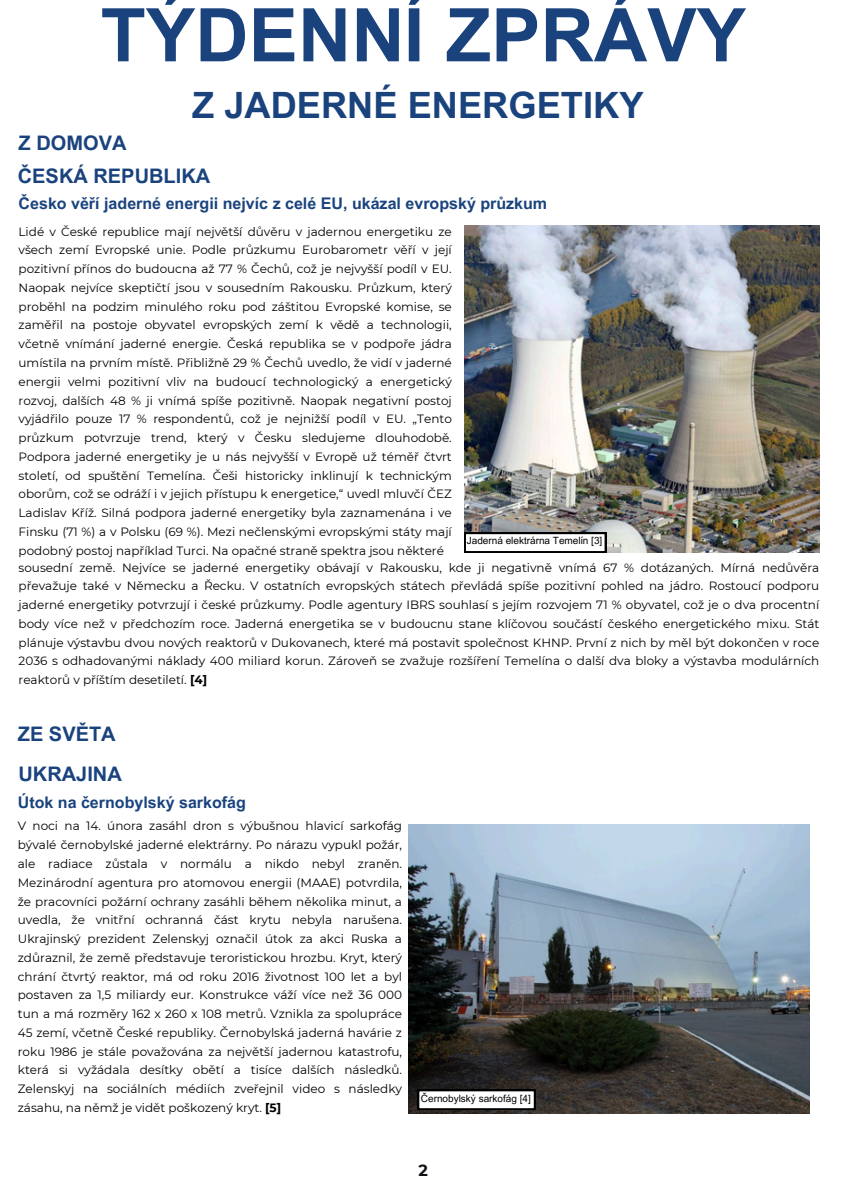
<style>
.page{position:relative;width:842px;height:1191px;background:#fff}
.page>*{position:absolute;margin:0;border:0;box-sizing:border-box;transform-origin:0 0}
.t1{font:700 74px "Arial MT Pro";color:#1a437e}
.t2{font:700 36.3px "Arial MT Pro";color:#1a437e}
.t3{font:700 20px "Arial MT Pro";color:#1a437e}
.t4{font:700 16px "Arial MT Pro";color:#1a437e}
.t5{font:700 16px "Montserrat";color:#121016}
.t6{font:12px/18.8px "Montserrat";color:#000;text-align:justify}
.t7{font:10px "Arial MT Pro";color:#000}
.s1{font-weight:700}
</style>
<div class="page">
<img style="left:409px;top:824px;width:401px;height:289px">
<svg style="left:418px;top:1089px;width:117px;height:20px"></svg>
<img style="left:464px;top:225px;width:355px;height:327px">
<svg style="left:464px;top:532px;width:142px;height:20px"></svg>
<h3 class="t1" style="left:101px;top:8px;width:647px">TÝDENNÍ ZPRÁVY</h3>
<h3 class="t2" style="left:192px;top:91px;width:453px">Z JADERNÉ ENERGETIKY</h3>
<h4 class="t3" style="left:19px;top:136px;width:109px">Z DOMOVA</h4>
<h3 class="t3" style="left:18px;top:168px;width:194px">ČESKÁ REPUBLIKA</h3>
<h4 class="t4" style="left:19px;top:197px;width:530px">Česko věří jaderné energii nejvíc z celé EU, ukázal evropský průzkum</h4>
<h2 class="t6" style="left:19px;top:222px;width:435px">Lidé v České republice mají největší důvěru v jadernou energetiku ze všech zemí Evropské unie. Podle průzkumu Eurobarometr věří v její pozitivní přínos do budoucna až 77 % Čechů, což je nejvyšší podíl v EU.<br>Naopak nejvíce skeptičtí jsou v sousedním Rakousku. Průzkum, který proběhl na podzim minulého roku pod záštitou Evropské komise, se zaměřil na postoje obyvatel evropských zemí k vědě a technologii, včetně vnímání jaderné energie. Česká republika se v podpoře jádra umístila na prvním místě. Přibližně 29 % Čechů uvedlo, že vidí v jaderné energii velmi pozitivní vliv na budoucí technologický a energetický rozvoj, dalších 48 % ji vnímá spíše pozitivně. Naopak negativní postoj vyjádřilo pouze 17 % respondentů, což je nejnižší podíl v EU. „Tento průzkum potvrzuje trend, který v Česku sledujeme dlouhodobě.<br>Podpora jaderné energetiky je u nás nejvyšší v Evropě už téměř čtvrt století, od spuštění Temelína. Češi historicky inklinují k technickým oborům, což se odráží i v jejich přístupu k energetice,“ uvedl mluvčí ČEZ Ladislav Kříž. Silná podpora jaderné energetiky byla zaznamenána i ve Finsku (71 %) a v Polsku (69 %). Mezi nečlenskými evropskými státy mají podobný postoj například Turci. Na opačné straně spektra jsou některé</h2>
<h5 class="t7" style="left:467px;top:537px;width:137px">Jaderná elektrárna Temelín [3]</h5>
<p class="t6" style="left:19px;top:558px;width:802px">sousední země. Nejvíce se jaderné energetiky obávají v Rakousku, kde ji negativně vnímá 67 % dotázaných. Mírná nedůvěra převažuje také v Německu a Řecku. V ostatních evropských státech převládá spíše pozitivní pohled na jádro. Rostoucí podporu jaderné energetiky potvrzují i české průzkumy. Podle agentury IBRS souhlasí s jejím rozvojem 71 % obyvatel, což je o dva procentní body více než v předchozím roce. Jaderná energetika se v budoucnu stane klíčovou součástí českého energetického mixu. Stát plánuje výstavbu dvou nových reaktorů v Dukovanech, které má postavit společnost KHNP. První z nich by měl být dokončen v roce 2036 s odhadovanými náklady 400 miliard korun. Zároveň se zvažuje rozšíření Temelína o další dva bloky a výstavba modulárních reaktorů v příštím desetiletí. <span class="s1">[4]</span></p>
<p class="t3" style="left:18px;top:726px;width:99px">ZE SVĚTA</p>
<p class="t3" style="left:18px;top:766px;width:105px">UKRAJINA</p>
<p class="t4" style="left:18px;top:796px;width:230px">Útok na černobylský sarkofág</p>
<h5 class="t6" style="left:18px;top:816px;width:386px">V noci na 14. února zasáhl dron s výbušnou hlavicí sarkofág bývalé černobylské jaderné elektrárny. Po nárazu vypukl požár, ale radiace zůstala v normálu a nikdo nebyl zraněn.<br>Mezinárodní agentura pro atomovou energii (MAAE) potvrdila, že pracovníci požární ochrany zasáhli během několika minut, a uvedla, že vnitřní ochranná část krytu nebyla narušena.<br>Ukrajinský prezident Zelenskyj označil útok za akci Ruska a zdůraznil, že země představuje teroristickou hrozbu. Kryt, který chrání čtvrtý reaktor, má od roku 2016 životnost 100 let a byl postaven za 1,5 miliardy eur. Konstrukce váží více než 36 000 tun a má rozměry 162 x 260 x 108 metrů. Vznikla za spolupráce 45 zemí, včetně České republiky. Černobylská jaderná havárie z roku 1986 je stále považována za největší jadernou katastrofu, která si vyžádala desítky obětí a tisíce dalších následků.<br>Zelenskyj na sociálních médiích zveřejnil video s následky zásahu, na němž je vidět poškozený kryt. <span class="s1">[5]</span></h5>
<h3 class="t7" style="left:421px;top:1094px;width:111px">Černobylský sarkofág [4]</h3>
<h5 class="t5" style="left:418px;top:1160px;width:11px">2</h5>
</div>
